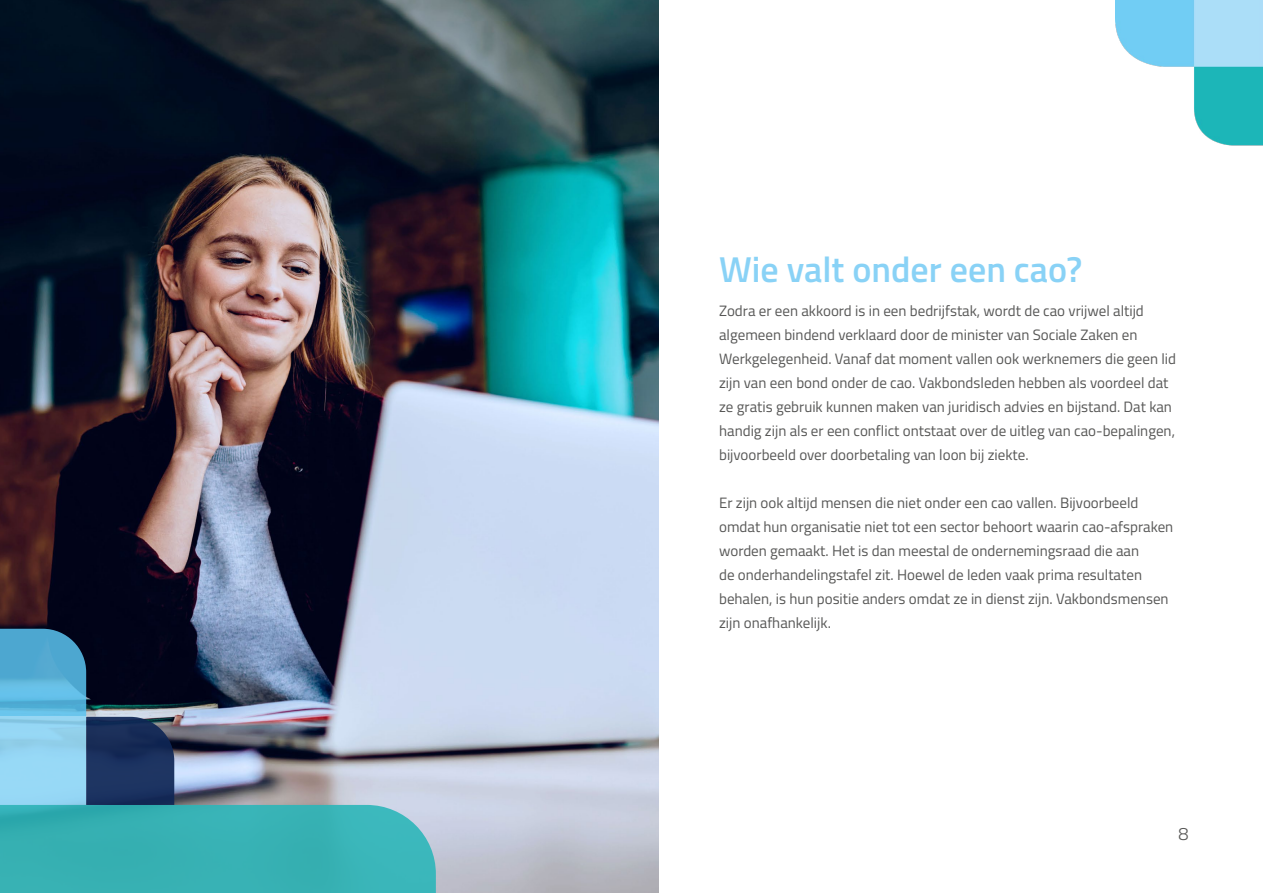
<style>
.page{position:relative;width:1263px;height:893px;background:#fff}
.page>*{position:absolute;margin:0;border:0;box-sizing:border-box;transform-origin:0 0}
.t1{font:600 36px "Titillium Web";color:#89d2f6}
.t2{font:300 18px "Titillium Web";color:#575756}
.t3{font:15px/24px "Titillium Web";color:#575756}
</style>
<div class="page">
<img style="left:0;top:0;width:659px;height:893px">
<img style="left:0;top:629px;width:436px;height:264px">
<img style="left:1116px;top:0;width:147px;height:146px">
<h1 class="t1" style="left:719px;top:242px;width:365px">Wie valt onder een cao?</h1>
<p class="t3" style="left:719px;top:298px;width:458px">Zodra er een akkoord is in een bedrijfstak, wordt de cao vrijwel altijd algemeen bindend verklaard door de minister van Sociale Zaken en Werkgelegenheid. Vanaf dat moment vallen ook werknemers die geen lid zijn van een bond onder de cao. Vakbondsleden hebben als voordeel dat ze gratis gebruik kunnen maken van juridisch advies en bijstand. Dat kan handig zijn als er een conflict ontstaat over de uitleg van cao-bepalingen, bijvoorbeeld over doorbetaling van loon bij ziekte.</p>
<p class="t3" style="left:719px;top:490px;width:456px">Er zijn ook altijd mensen die niet onder een cao vallen. Bijvoorbeeld omdat hun organisatie niet tot een sector behoort waarin cao-afspraken worden gemaakt. Het is dan meestal de ondernemingsraad die aan<br>de onderhandelingstafel zit. Hoewel de leden vaak prima resultaten behalen, is hun positie anders omdat ze in dienst zijn. Vakbondsmensen zijn onafhankelijk.</p>
<p class="t2" style="left:1178px;top:820px;width:12px">8</p>
</div>
